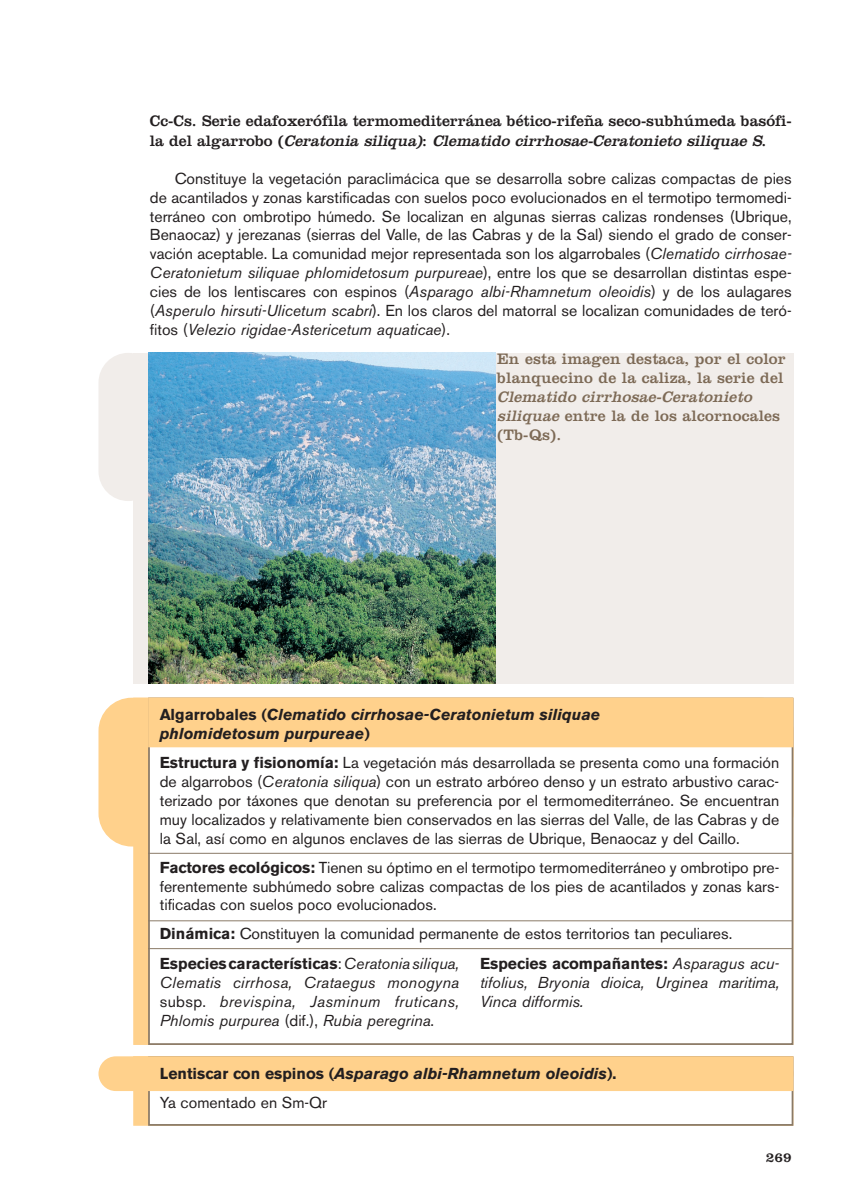
<style>
.page{position:relative;width:844px;height:1190px;background:#fff}
.page>*{position:absolute;margin:0;border:0;box-sizing:border-box;transform-origin:0 0}
.t1{font:15.75px/18.9px "Akzidenz Grotesk BE";color:#231f20;text-align:justify}
.t2{font:italic 15.75px/18.9px "Akzidenz Grotesk BE";color:#231f20;text-align:justify}
.t3{font:15.75px/19.2px "Clarendon";color:#231f20}
.t4{font:italic 700 15.75px/18.9px "Akzidenz Grotesk BE";color:#231f20}
.t5{font:italic 15.75px/18.9px "Clarendon";color:#7d6a56}
.t6{font:15.75px/18.9px "Clarendon";letter-spacing:.01em;color:#7d6a56}
.t7{font:14px "Clarendon";color:#231f20}
.s1{font-style:italic}
.s2{font-style:normal}
.s3{font-weight:700}
.s4{font-weight:700;font-style:normal}
.s5{font-weight:400;font-style:normal}
</style>
<div class="page">
<svg style="left:98px;top:698px;width:50px;height:149px;background:#ffd494"></svg>
<div style="left:149px;top:699px;width:643px;height:47px;background:#ffd18c"></div>
<div style="left:148px;top:698px;width:645px;height:49px;border:2px solid #ffd18c"></div>
<hr style="left:148px;top:853px;width:644px;height:1px;background:#8a7a67">
<hr style="left:148px;top:921px;width:644px;height:1px;background:#8a7a67">
<hr style="left:148px;top:948px;width:644px;height:1px;background:#8a7a67">
<svg style="left:98px;top:1056px;width:35px;height:35px"></svg>
<div style="left:148px;top:1056px;width:645px;height:70px;border:2px solid #8a7a67"></div>
<div style="left:134px;top:1057px;width:658px;height:33px;background:#ffd18c"></div>
<div style="left:133px;top:1056px;width:660px;height:35px;border:2px solid #ffd18c"></div>
<div style="left:98px;top:353px;width:60px;height:148px;background:#f1edea;border-radius:30px"></div>
<div style="left:133px;top:353px;width:660px;height:330px;background:#f1edea"></div>
<img style="left:148px;top:353px;width:347px;height:330px">
<p class="t3" style="left:150px;top:113px;width:643px">Cc-Cs. Serie edafoxerófila termomediterránea bético-rifeña seco-subhúmeda basófi&shy;l a d e l a l g a r r o b o ( <span class="s1">Ceratonia siliqua)</span>: <span class="s1">Clematido cirrhosae-Ceratonieto siliquae S</span>.</p>
<p class="t1" style="left:150px;top:171px;width:643px;text-indent:25px">Constituye la vegetación paraclimácica que se desarrolla sobre calizas compactas de pies de acantilados y zonas karstificadas con suelos poco evolucionados en el termotipo termomedi&shy;terráneo con ombrotipo húmedo. Se localizan en algunas sierras calizas rondenses (Ubrique, Benaocaz) y jerezanas (sierras del Valle, de las Cabras y de la Sal) siendo el grado de conser&shy;vación aceptable. La comunidad mejor representada son los algarrobales (<span class="s1">Clematido cirrhosae-Ceratonietum siliquae phlomidetosum purpureae</span>), entre los que se desarrollan distintas espe&shy;cies de los lentiscares con espinos (<span class="s1">Asparago albi-Rhamnetum oleoidis</span>) y de los aulagares (<span class="s1">Asperulo hirsuti-Ulicetum scabri</span>). En los claros del matorral se localizan comunidades de teró&shy;fitos (<span class="s1">Velezio rigidae-Astericetum aquaticae</span>).</p>
<p class="t6" style="left:497px;top:351px;width:290px">En esta imagen destaca, por el color blanquecino de la caliza, la serie del</p>
<p class="t5" style="left:497px;top:389px;width:284px">Clematido cirrhosae-Ceratonieto siliquae <span class="s2">entre la de los alcornocales (Tb-Qs).</span></p>
<p class="t4" style="left:160px;top:707px;width:442px"><span class="s2">Algarrobales (</span>Clematido cirrhosae-Ceratonietum siliquae phlomidetosum purpureae<span class="s2">)</span></p>
<p class="t1" style="left:160px;top:755px;width:621px"><span class="s3">Estructura y fisionomía:</span> La vegetación más desarrollada se presenta como una formación de algarrobos (<span class="s1">Ceratonia siliqua</span>) con un estrato arbóreo denso y un estrato arbustivo carac&shy;terizado por táxones que denotan su preferencia por el termomediterráneo. Se encuentran muy localizados y relativamente bien conservados en las sierras del Valle, de las Cabras y de la Sal, así como en algunos enclaves de las sierras de Ubrique, Benaocaz y del Caillo.</p>
<p class="t1" style="left:160px;top:859px;width:621px"><span class="s3">Factores ecológicos:</span> Tienen su óptimo en el termotipo termomediterráneo y ombrotipo pre&shy;ferentemente subhúmedo sobre calizas compactas de los pies de acantilados y zonas kars&shy;tificadas con suelos poco evolucionados.</p>
<p class="t1" style="left:160px;top:926px;width:574px"><span class="s3">Dinámica:</span> Constituyen la comunidad permanente de estos territorios tan peculiares.</p>
<p class="t2" style="left:160px;top:956px;width:301px"><span class="s4">Especies características</span><span class="s2">:</span>Ceratonia siliqua, Clematis cirrhosa, Crataegus monogyna <span class="s2">subsp.</span> brevispina, Jasminum fruticans, Phlomis purpurea <span class="s2">(dif.),</span> Rubia peregrina<span class="s2">.</span></p>
<p class="t2" style="left:480px;top:956px;width:301px"><span class="s4">Especies acompañantes:</span> Asparagus acu&shy;tifolius, Bryonia dioica, Urginea maritima, Vinca difformis.</p>
<p class="t4" style="left:160px;top:1061px;width:458px;line-height:28.9px"><span class="s2">Lentiscar con espinos (</span>Asparago albi-Rhamnetum oleoidis<span class="s2">).<br></span><span class="s5">Ya comentado en Sm-Qr</span></p>
<p class="t7" style="left:766px;top:1152px;width:27px">269</p>
</div>
